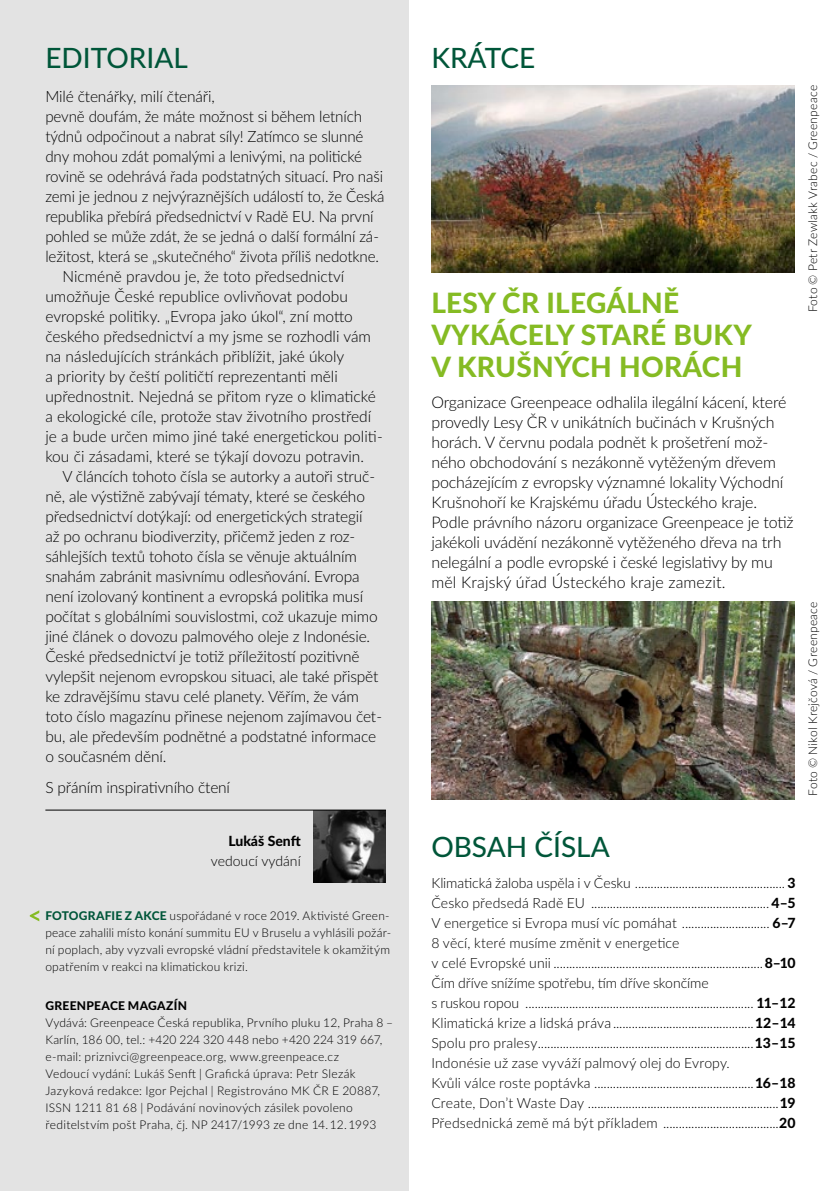
<style>
.page{position:relative;width:840px;height:1191px;background:#fff}
.page>*{position:absolute;margin:0;border:0;box-sizing:border-box;transform-origin:0 0}
.t1{font:800 28px/32px "Lato";letter-spacing:.01em;color:#85bb23}
.t2{font:500 28px "Lato";color:#005639}
.t3{font:300 16px/20px "Lato";letter-spacing:-.01em;color:#000}
.t4{font:300 15.6px/20px "Lato";letter-spacing:-.01em;color:#000}
.text{font:300 14px/20px "Lato";letter-spacing:.005em;color:#000}
.t5{font:800 14px "Lato";color:#000}
.text-2{font:300 12px/17px "Lato";letter-spacing:.02em;color:#000}
.text-3{font:800 12px "Lato";letter-spacing:.025em;color:#000}
.s1{font-weight:800;color:#005639}
.s2{font-weight:800}
</style>
<div class="page">
<div style="left:0;top:0;width:408px;height:1191px;background:#e3e3e3"></div>
<img style="left:314px;top:810px;width:72px;height:72px">
<hr style="left:45px;top:809px;width:341px;height:1px;background:#000">
<img style="left:431px;top:601px;width:363px;height:198px">
<img style="left:431px;top:85px;width:363px;height:187px">
<svg style="left:30px;top:910px;width:9px;height:11px"></svg>
<p class="t2" style="left:45px;top:38px;width:144px">EDITORIAL</p>
<p class="t2" style="left:431px;top:38px;width:105px">KRÁTCE</p>
<p class="t4" style="left:45px;top:86px;width:171px">Milé čtenářky, milí čtenáři,</p>
<p class="t4" style="left:45px;top:106px;width:340px">pevně doufám, že máte možnost si během letních týdnů odpočinout a nabrat síly! Zatímco se slunné dny mohou zdát pomalými a lenivými, na politické rovině se odehrává řada podstatných situací. Pro naši zemi je jednou z nejvýraznějších událostí to, že Česká republika přebírá předsednictví v Radě EU. Na první pohled se může zdát, že se jedná o další formální zá&shy;ležitost, která se „skutečného“ života příliš nedotkne.</p>
<p class="t4" style="left:45px;top:266px;width:338px;text-indent:17px">Nicméně pravdou je, že toto předsednictví umožňuje České republice ovlivňovat podobu evropské politiky. „Evropa jako úkol“, zní motto českého předsednictví a my jsme se rozhodli vám na následujících stránkách přiblížit, jaké úkoly<br>a priority by čeští političtí reprezentanti měli upřednostnit. Nejedná se přitom ryze o klimatické a ekologické cíle, protože stav životního prostředí je a bude určen mimo jiné také energetickou politi&shy;kou či zásadami, které se týkají dovozu potravin.</p>
<p class="t4" style="left:45px;top:466px;width:338px;text-indent:17px">V článcích tohoto čísla se autorky a autoři struč&shy;ně, ale výstižně zabývají tématy, které se českého předsednictví dotýkají: od energetických strategií<br>až po ochranu biodiverzity, přičemž jeden z roz&shy;sáhlejších textů tohoto čísla se věnuje aktuálním snahám zabránit masivnímu odlesňování. Evropa není izolovaný kontinent a evropská politika musí počítat s globálními souvislostmi, což ukazuje mimo jiné článek o dovozu palmového oleje z Indonésie.<br>České předsednictví je totiž příležitostí pozitivně vylepšit nejenom evropskou situaci, ale také přispět ke zdravějšímu stavu celé planety. Věřím, že vám toto číslo magazínu přinese nejenom zajímavou čet&shy;bu, ale především podnětné a podstatné informace o současném dění.</p>
<p class="t4" style="left:45px;top:777px;width:186px">S přáním inspirativního čtení</p>
<p class="t1" style="left:431px;top:285px;width:322px">LESY ČR ILEGÁLNĚ<br>VYKÁCELY STARÉ BUKY<br>V KRUŠNÝCH HORÁCH</p>
<p class="t3" style="left:431px;top:392px;width:363px">Organizace Greenpeace odhalila ilegální kácení, které provedly Lesy ČR v unikátních bučinách v Krušných horách. V červnu podala podnět k prošetření mož&shy;ného obchodování s nezákonně vytěženým dřevem pocházejícím z evropsky významné lokality Východní Krušnohoří ke Krajskému úřadu Ústeckého kraje.<br>Podle právního názoru organizace Greenpeace je totiž jakékoli uvádění nezákonně vytěženého dřeva na trh nelegální a podle evropské i české legislativy by mu měl Krajský úřad Ústeckého kraje zamezit.</p>
<p class="text-2" style="left:803px;top:312px;width:229px;rotate:-90deg">Foto © Petr Zewlakk Vrabec / Greenpeace</p>
<p class="text-2" style="left:803px;top:796px;width:196px;rotate:-90deg">Foto © Nikol Krejčová / Greenpeace</p>
<p class="t5" style="left:228px;top:830px;width:74px">Lukáš Senft</p>
<p class="text" style="left:211px;top:850px;width:91px">vedoucí vydání</p>
<p class="text-2" style="left:45px;top:906px;width:347px"><span class="s1">FOTOGRAFIE Z AKCE</span> uspořádané v roce 2019. Aktivisté Green&shy;peace zahalili místo konání summitu EU v Bruselu a vyhlásili požár&shy;ní poplach, aby vyzvali evropské vládní představitele k okamžitým opatřením v reakci na klimatickou krizi.</p>
<p class="text-3" style="left:45px;top:996px;width:143px">GREENPEACE MAGAZÍN</p>
<p class="text-2" style="left:45px;top:1013px;width:349px">Vydává: Greenpeace Česká republika, Prvního pluku 12, Praha 8 –<br>Karlín, 186 00, tel.: +420 224 320 448 nebo +420 224 319 667, e-mail: priznivci@greenpeace.org, www.greenpeace.cz</p>
<p class="text-2" style="left:45px;top:1064px;width:311px">Vedoucí vydání: Lukáš Senft | Grafická úprava: Petr Slezák</p>
<p class="text-2" style="left:45px;top:1081px;width:336px">Jazyková redakce: Igor Pejchal | Registrováno MK ČR E 20887,</p>
<p class="text-2" style="left:45px;top:1098px;width:332px">ISSN 1211 81 68 | Podávání novinových zásilek povoleno ředitelstvím pošt Praha, čj. NP 2417/1993 ze dne 14. 12. 1993</p>
<p class="t2" style="left:431px;top:826px;width:180px">OBSAH ČÍSLA</p>
<p class="text" style="left:431px;top:872px;width:366px">Klimatická žaloba uspěla i v Česku ................................................ <span class="s2">3</span></p>
<p class="text" style="left:431px;top:892px;width:365px">Česko předsedá Radě EU ......................................................... <span class="s2">4 –5</span></p>
<p class="text" style="left:431px;top:912px;width:365px">V energetice si Evropa musí víc pomáhat ............................ <span class="s2">6 –7</span></p>
<p class="text" style="left:431px;top:932px;width:366px">8 věcí, které musíme změnit v energetice<br>v celé Evropské unii ...................................................................<span class="s2">8–10</span></p>
<p class="text" style="left:431px;top:972px;width:279px">Čím dříve snížíme spotřebu, tím dříve skončíme</p>
<p class="text" style="left:431px;top:992px;width:366px">s ruskou ropou ......................................................................... <span class="s2">11– 12</span></p>
<p class="text" style="left:431px;top:1012px;width:366px">Klimatická krize a lidská práva .............................................<span class="s2">12 – 14</span></p>
<p class="text" style="left:431px;top:1032px;width:366px">Spolu pro pralesy.....................................................................<span class="s2">13 – 15</span></p>
<p class="text" style="left:431px;top:1052px;width:366px">Indonésie už zase vyváží palmový olej do Evropy.<br>Kvůli válce roste poptávka ...................................................<span class="s2">16 – 18</span></p>
<p class="text" style="left:431px;top:1092px;width:366px">Create, Don’t Waste Day .............................................................<span class="s2">19</span></p>
<p class="text" style="left:431px;top:1112px;width:365px">Předsednická země má být příkladem .....................................<span class="s2">20</span></p>
</div>
